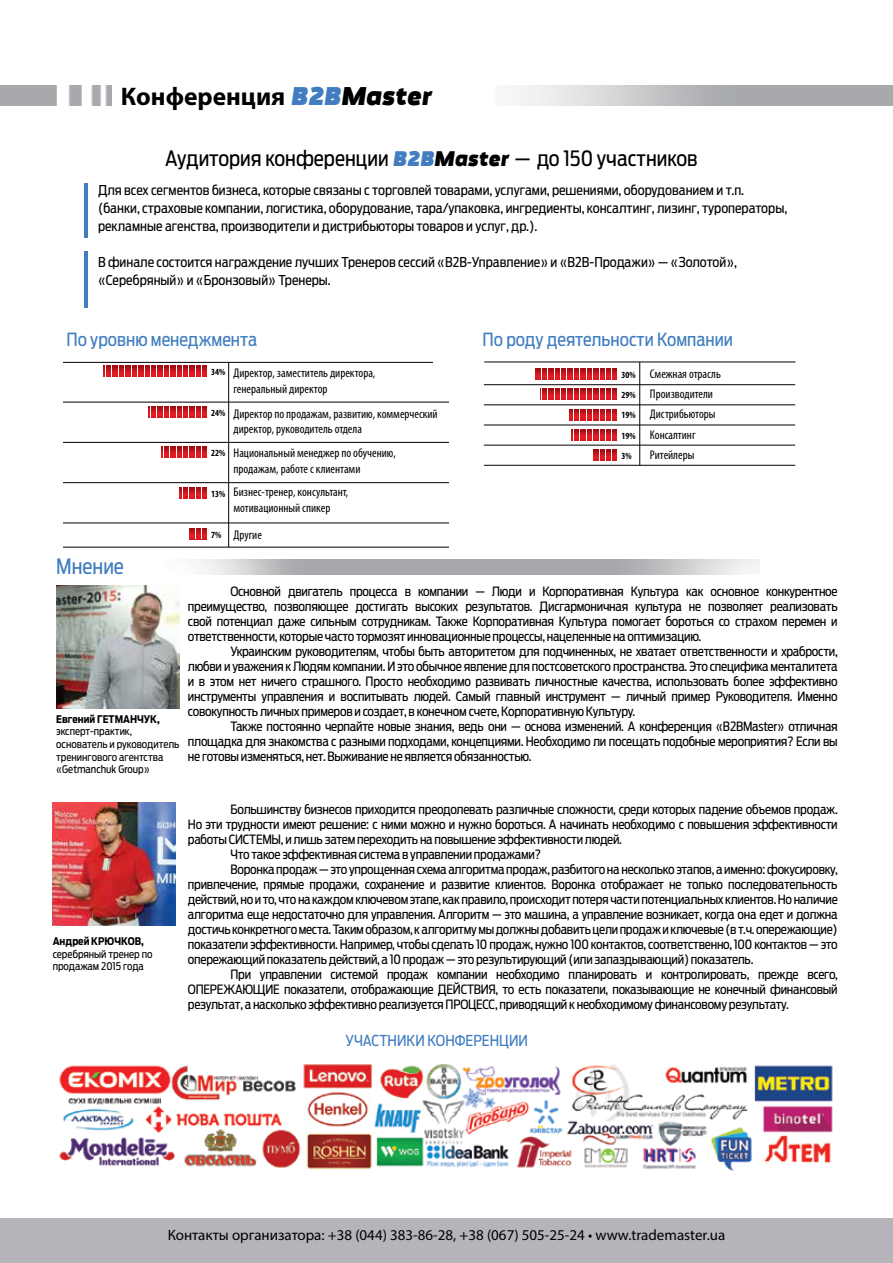
<style>
.page{position:relative;width:893px;height:1263px;background:#fff}
.page>*{position:absolute;margin:0;border:0;box-sizing:border-box;transform-origin:0 0}
.t1{font:700 25.5px "Myriad Pro";color:#000}
.t2{font:21px "Ford Antenna Cond";color:#000}
.t3{font:21px "Ford Antenna Cond";color:#417dc0}
.t4{font:18px "Ford Antenna Cond";color:#417dc0}
.t5{font:15px "Myriad Pro";color:#000}
.t6{font:15px "Ford Antenna Cond";color:#417dc0}
.t7{font:13.5px/18px "Ford Antenna Cond";color:#000}
.t8{font:12.75px/15px "Ford Antenna Cond";letter-spacing:-.02em;color:#000;text-align:justify}
.t9{font:condensed 12.6px/15.8px "Myriad Pro";color:#000}
.t10{font:10.5px/12.6px "Ford Antenna Cond";color:#000}
.t11{font:700 10.5px "Ford Antenna Cond";color:#000}
.t12{font:700 condensed 9.45px/20.4px "Myriad Pro";color:#000;text-align:justify}
.s1{font-family:"Movavi Grotesque";font-weight:900;font-style:italic;color:#417dc0}
.s2{font-family:"Movavi Grotesque";font-weight:900;font-style:italic}
</style>
<div class="page">
<img style="left:0;top:85px;width:112px;height:21px">
<div style="left:0;top:1218px;width:893px;height:45px;background:#b5b4ba"></div>
<hr style="left:84px;top:183px;width:4px;height:124px;background:#417dc0">
<img style="left:59px;top:1064px;width:774px;height:107px">
<svg style="left:103px;top:366px;width:103px;height:11px"></svg>
<svg style="left:149px;top:406px;width:57px;height:11px"></svg>
<svg style="left:162px;top:447px;width:44px;height:11px"></svg>
<svg style="left:180px;top:487px;width:26px;height:11px"></svg>
<svg style="left:189px;top:528px;width:17px;height:11px"></svg>
<hr style="left:201px;top:362px;width:1px;height:177px;background:#fff">
<hr style="left:195px;top:362px;width:1px;height:177px;background:#fff">
<hr style="left:188px;top:362px;width:1px;height:177px;background:#fff">
<hr style="left:182px;top:362px;width:1px;height:177px;background:#fff">
<hr style="left:176px;top:362px;width:1px;height:177px;background:#fff">
<hr style="left:169px;top:362px;width:1px;height:177px;background:#fff">
<hr style="left:163px;top:362px;width:1px;height:177px;background:#fff">
<hr style="left:156px;top:362px;width:1px;height:177px;background:#fff">
<hr style="left:150px;top:362px;width:1px;height:177px;background:#fff">
<hr style="left:144px;top:362px;width:1px;height:177px;background:#fff">
<hr style="left:137px;top:362px;width:1px;height:177px;background:#fff">
<hr style="left:131px;top:362px;width:1px;height:177px;background:#fff">
<hr style="left:124px;top:362px;width:1px;height:177px;background:#fff">
<hr style="left:118px;top:362px;width:1px;height:177px;background:#fff">
<hr style="left:111px;top:362px;width:1px;height:177px;background:#fff">
<hr style="left:105px;top:362px;width:1px;height:177px;background:#fff">
<hr style="left:63px;top:362px;width:370px;height:1px;background:#000">
<hr style="left:63px;top:402px;width:386px;height:1px;background:#000">
<hr style="left:63px;top:547px;width:386px;height:1px;background:#000">
<hr style="left:63px;top:442px;width:386px;height:1px;background:#000">
<hr style="left:63px;top:482px;width:386px;height:1px;background:#000">
<hr style="left:63px;top:523px;width:386px;height:1px;background:#000">
<svg style="left:535px;top:369px;width:81px;height:11px"></svg>
<svg style="left:542px;top:389px;width:74px;height:11px"></svg>
<svg style="left:570px;top:409px;width:46px;height:11px"></svg>
<svg style="left:571px;top:429px;width:45px;height:11px"></svg>
<svg style="left:593px;top:450px;width:23px;height:11px"></svg>
<hr style="left:611px;top:365px;width:1px;height:119px;background:#fff">
<hr style="left:605px;top:365px;width:1px;height:119px;background:#fff">
<hr style="left:599px;top:365px;width:1px;height:119px;background:#fff">
<hr style="left:592px;top:365px;width:1px;height:119px;background:#fff">
<hr style="left:586px;top:365px;width:1px;height:119px;background:#fff">
<hr style="left:579px;top:365px;width:1px;height:119px;background:#fff">
<hr style="left:573px;top:365px;width:1px;height:119px;background:#fff">
<hr style="left:566px;top:365px;width:1px;height:119px;background:#fff">
<hr style="left:560px;top:365px;width:1px;height:119px;background:#fff">
<hr style="left:554px;top:365px;width:1px;height:119px;background:#fff">
<hr style="left:547px;top:365px;width:1px;height:119px;background:#fff">
<hr style="left:541px;top:365px;width:1px;height:119px;background:#fff">
<hr style="left:484px;top:384px;width:311px;height:1px;background:#000">
<hr style="left:484px;top:405px;width:311px;height:1px;background:#000">
<hr style="left:484px;top:425px;width:311px;height:1px;background:#000">
<hr style="left:484px;top:445px;width:311px;height:1px;background:#000">
<hr style="left:484px;top:465px;width:311px;height:1px;background:#000">
<hr style="left:639px;top:362px;width:1px;height:103px;background:#000">
<hr style="left:484px;top:362px;width:311px;height:1px;background:#000">
<hr style="left:228px;top:362px;width:1px;height:185px;background:#000">
<img style="left:56px;top:586px;width:123px;height:123px">
<img style="left:53px;top:802px;width:123px;height:123px">
<div style="left:80px;top:239px;width:13px;height:12px;background:#fff"></div>
<h1 class="t1" style="left:121px;top:79px;width:312px">Конференция <span class="s1">B2B</span><span class="s2">Master</span></h1>
<h2 class="t2" style="left:165px;top:140px;width:534px">Аудитория конференции <span class="s1">B2B</span><span class="s2">Master</span> — до 150 участников</h2>
<p class="t7" style="left:98px;top:179px;width:691px">Для всех сегментов бизнеса, которые связаны с торговлей товарами, услугами, решениями, оборудованием и т.п. (банки, страховые компании, логистика, оборудование, тара/упаковка, ингредиенты, консалтинг, лизинг, туроператоры, рекламные агенства, производители и дистрибьюторы товаров и услуг, др.).</p>
<p class="t7" style="left:98px;top:251px;width:640px">В финале состоится награждение лучших Тренеров сессий «В2В-Управление» и «В2В-Продажи» — «Золотой», «Серебряный» и «Бронзовый» Тренеры.</p>
<h3 class="t4" style="left:66px;top:324px;width:192px">По уровню менеджмента</h3>
<h3 class="t4" style="left:483px;top:324px;width:252px">По роду деятельности Компании</h3>
<h2 class="t3" style="left:56px;top:548px;width:69px">Мнение</h2>
<p class="t11" style="left:56px;top:709px;width:105px">Евгений ГЕТМАНЧУК,</p>
<p class="t10" style="left:56px;top:724px;width:125px">эксперт-практик, основатель и руководитель тренингового агентства «Getmanchuk Group»</p>
<p class="t12" style="left:211px;top:361px;width:16px">34%</p>
<p class="t12" style="left:211px;top:402px;width:16px">24%</p>
<p class="t12" style="left:211px;top:443px;width:16px">22%</p>
<p class="t12" style="left:211px;top:484px;width:16px">13%</p>
<p class="t12" style="left:211px;top:524px;width:12px">7%</p>
<p class="t9" style="left:234px;top:365px;width:143px">Директор, заместитель директора, генеральный директор</p>
<p class="t9" style="left:234px;top:405px;width:206px">Директор по продажам, развитию, коммерческий директор, руководитель отдела</p>
<p class="t9" style="left:234px;top:445px;width:164px">Национальный менеджер по обучению, продажам, работе с клиентами</p>
<p class="t9" style="left:234px;top:484px;width:116px">Бизнес-тренер, консультант, мотивационный спикер</p>
<p class="t9" style="left:234px;top:526px;width:30px">Другие</p>
<p class="t12" style="left:621px;top:364px;width:16px">30% 29% 19% 19% 3%</p>
<p class="t9" style="left:650px;top:363px;width:72px;line-height:20.4px">Смежная отрасль<br>Производители<br>Дистрибьюторы<br>Консалтинг<br>Ритейлеры</p>
<p class="t8" style="left:188px;top:582px;width:651px;text-indent:43px">Основной двигатель процесса в компании — Люди и Корпоративная Культура как основное конкурентное преимущество, позволяющее достигать высоких результатов. Дисгармоничная культура не позволяет реализовать свой потенциал даже сильным сотрудникам. Также Корпоративная Культура помогает бороться со страхом перемен и ответственности, которые часто тормозят инновационные процессы, нацеленные на оптимизацию.</p>
<p class="t8" style="left:188px;top:642px;width:651px;text-indent:43px">Украинским руководителям, чтобы быть авторитетом для подчиненных, не хватает ответственности и храбрости, любви и уважения к Людям компании. И это обычное явление для постсоветского пространства. Это специфика менталитета и в этом нет ничего страшного. Просто необходимо развивать личностные качества, использовать более эффективно инструменты управления и воспитывать людей. Самый главный инструмент — личный пример Руководителя. Именно совокупность личных примеров и создает, в конечном счете, Корпоративную Культуру.</p>
<p class="t8" style="left:188px;top:717px;width:651px;text-indent:43px">Также постоянно черпайте новые знания, ведь они — основа изменений. А конференция «B2BMaster» отличная площадка для знакомства с разными подходами, концепциями. Необходимо ли посещать подобные мероприятия? Если вы не готовы изменяться, нет. Выживание не является обязанностью.</p>
<p class="t11" style="left:53px;top:932px;width:93px">Андрей КРЮЧКОВ,</p>
<p class="t10" style="left:53px;top:946px;width:101px">серебряный тренер по продажам 2015 года</p>
<p class="t8" style="left:188px;top:800px;width:651px;text-indent:43px">Большинству бизнесов приходится преодолевать различные сложности, среди которых падение объемов продаж.<br>Но эти трудности имеют решение: с ними можно и нужно бороться. А начинать необходимо с повышения эффективности работы СИСТЕ</p>
<p class="t8" style="left:262px;top:830px;width:361px">МЫ, и лишь затем переходить на повышение эффективности людей.</p>
<p class="t8" style="left:230px;top:845px;width:312px">Что такое эффективная система в управлении продажами?</p>
<p class="t8" style="left:230px;top:860px;width:609px">Воронка продаж — это упрощенная схема алгоритма продаж, разбитого на несколько этапов, а именно: фокусировку,</p>
<p class="t8" style="left:188px;top:875px;width:651px">привлечение, прямые продажи, сохранение и развитие клиентов. Воронка отображает не только последовательность</p>
<p class="t8" style="left:188px;top:890px;width:651px">действий, но и то, что на каждом ключевом этапе, как правило, происходит потеря части потенциальных клиентов. Но наличие</p>
<p class="t8" style="left:188px;top:905px;width:651px">алгоритма еще недостаточно для управления. Алгоритм — это машина, а управление возникает, когда она едет и должна</p>
<p class="t8" style="left:188px;top:920px;width:651px">достичь конкретного места. Таким образом, к алгоритму мы должны добавить цели продаж и ключевые (в т.ч. опережающие)</p>
<p class="t8" style="left:188px;top:935px;width:651px">показатели эффективности. Например, чтобы сделать 10 продаж, нужно 100 контактов, соответственно, 100 контактов — это</p>
<p class="t8" style="left:188px;top:950px;width:567px">опережающий показатель действий, а 10 продаж — это результирующий (или запаздывающий) показатель.</p>
<p class="t8" style="left:230px;top:965px;width:609px">При управлении системой продаж компании необходимо планировать и контролировать, прежде всего,</p>
<p class="t8" style="left:188px;top:980px;width:651px">ОПЕРЕЖАЮЩИЕ показатели, отображающие ДЕЙСТВИЯ, то есть показатели, показывающие не конечный финансовый</p>
<p class="t8" style="left:188px;top:995px;width:274px">результат, а насколько эффективно реализуется ПРОЦЕСС</p>
<p class="t8" style="left:495px;top:995px;width:295px">, приводящий к необходимому финансовому результату.</p>
<p class="t6" style="left:345px;top:1027px;width:184px">участники конференции</p>
<p class="t5" style="left:168px;top:1225px;width:559px">Контакты организатора: +38 (044) 383-86-28, +38 (067) 505-25-24 • www.trademaster.ua</p>
</div>
